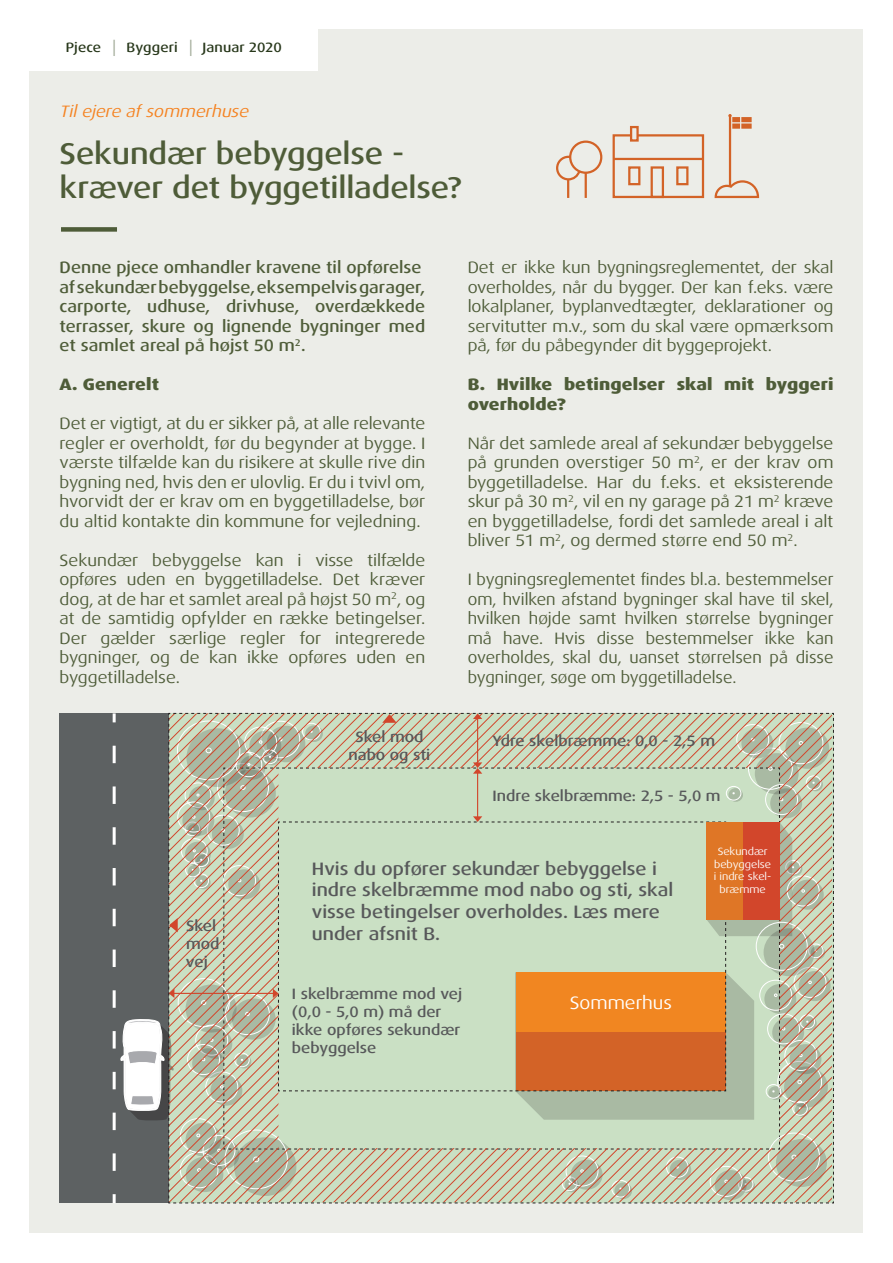
<style>
.page{position:relative;width:893px;height:1263px;background:#fff}
.page>*{position:absolute;margin:0;border:0;box-sizing:border-box;transform-origin:0 0}
.t1{font:500 30px/34.5px "Dax Wide";letter-spacing:-.005em;color:#4e5c38}
.t2{font:500 18px/21.6px "Dax Wide";color:#57585a}
.t3{font:18px "Dax Wide";color:#fff}
.t4{font:16.5px/19.5px "Dax Wide";color:#4e5c38;text-align:justify}
.t5{font:16.5px/19.5px "Dax Wide";color:#4e5c38;text-align:justify;scale:.96 1}
.t6{font:500 16.5px/19.5px "Dax Wide";color:#4e5c38}
.t7{font:800 16.5px/19.5px "Dax Wide";letter-spacing:.01em;color:#4e5c38}
.t8{font:italic 16.5px "Dax Wide";color:#f58220}
.t9{font:500 15px/18px "Dax Wide";color:#57585a}
.t10{font:500 13.5px "Dax Wide";letter-spacing:.01em;color:#28381b}
.t11{font:10.5px/12.6px "Dax Wide";color:#fff;text-align:center}
.s1{font-family:"Times New Roman";font-weight:400;color:#a0a996}
</style>
<div class="page">
<div style="left:30px;top:30px;width:833px;height:1203px;background:#ecede8"></div>
<div style="left:60px;top:713px;width:109px;height:490px;background:#5d6162"></div>
<svg style="left:113px;top:713px;width:721px;height:491px;background:#c1c0a3"></svg>
<svg style="left:612px;top:134px;width:93px;height:65px"></svg>
<hr style="left:614px;top:158px;width:89px;height:2px;background:#d36327">
<div style="left:651px;top:166px;width:13px;height:32px;border:2px solid #d36327"></div>
<div style="left:676px;top:166px;width:12px;height:19px;border:2px solid #d36327"></div>
<div style="left:628px;top:166px;width:12px;height:19px;border:2px solid #d36327"></div>
<div style="left:569px;top:141px;width:33px;height:33px;border:2px solid #d36327;border-radius:50%"></div>
<svg style="left:714px;top:179px;width:46px;height:20px"></svg>
<div style="left:630px;top:126px;width:9px;height:16px;border:2px solid #d36327"></div>
<svg style="left:728px;top:114px;width:24px;height:15px"></svg>
<hr style="left:729px;top:117px;width:2px;height:70px;background:#d36327">
<hr style="left:585px;top:173px;width:2px;height:25px;background:#d36327">
<svg style="left:556px;top:155px;width:26px;height:43px"></svg>
<div style="left:0;top:0;width:318px;height:71px;background:#fff"></div>
<div style="left:61px;top:227px;width:56px;height:5px;background:#4e5c38"></div>
<p class="t10" style="left:66px;top:40px;width:218px">Pjece <span class="s1">│</span> Byggeri <span class="s1">│</span> Januar 2020</p>
<p class="t8" style="left:60px;top:102px;width:194px">Til ejere af sommerhuse</p>
<h1 class="t1" style="left:60px;top:136px;width:404px">Sekundær bebyggelse - kræver det byggetilladelse?</h1>
<p class="t6" style="left:60px;top:258px;width:367px">Denne pjece omhandler kravene til opførelse af sekundær bebyggelse, eksempelvis garager, carporte, udhuse, drivhuse, overdækkede terrasser, skure og lignende bygninger med et samlet areal på højst 50 m<sup>2</sup>.</p>
<p class="t7" style="left:60px;top:375px;width:101px">A. Generelt</p>
<p class="t4" style="left:60px;top:414px;width:367px">Det er vigtigt, at du er sikker på, at alle relevante regler er overholdt, før du begynder at bygge. I værste tilfælde kan du risikere at skulle rive din bygning ned, hvis den er ulovlig. Er du i tvivl om, hvorvidt der er krav om en byggetilladelse, bør du altid kontakte din kommune for vejledning.</p>
<p class="t4" style="left:60px;top:550px;width:367px">Sekundær bebyggelse kan i visse tilfælde opføres uden en byggetilladelse. Det kræver dog, at de har et samlet areal på højst 50 m<sup>2</sup>, og at de samtidig opfylder en række betingelser.<br>Der gælder særlige regler for integrerede bygninger, og de kan ikke opføres uden en byggetilladelse.</p>
<p class="t9" style="left:349px;top:728px;width:83px;text-align:center">Skel mod nabo og sti</p>
<p class="t4" style="left:468px;top:258px;width:367px">Det er ikke kun bygningsreglementet, der skal overholdes, når du bygger. Der kan f.eks. være lokalplaner, byplanvedtægter, deklarationer og servitutter m.v., som du skal være opmærksom på, før du påbegynder dit byggeprojekt.</p>
<p class="t7" style="left:468px;top:375px;width:367px">B. Hvilke betingelser skal mit byggeri overholde?</p>
<p class="t4" style="left:468px;top:433px;width:367px">Når det samlede areal af sekundær bebyggelse på grunden overstiger 50 m<sup>2</sup>, er der krav om byggetilladelse. Har du f.eks. et eksisterende skur på 30 m<sup>2</sup>, vil en ny garage på 21 m<sup>2</sup> kræve en byggetilladelse, fordi det samlede areal i alt bliver 51 m<sup>2</sup>, og dermed større end 50 m<sup>2</sup>.</p>
<p class="t5" style="left:468px;top:570px;width:382px">I bygningsreglementet findes bl.a. bestemmelser om, hvilken afstand bygninger skal have til skel, hvilken højde samt hvilken størrelse bygninger må have. Hvis disse bestemmelser ikke kan overholdes, skal du, uanset størrelsen på disse bygninger, søge om byggetilladelse.</p>
<p class="t9" style="left:493px;top:732px;width:224px">Ydre skelbræmme: 0,0 - 2,5 m</p>
<p class="t9" style="left:493px;top:787px;width:229px">Indre skelbræmme: 2,5 - 5,0 m</p>
<p class="t9" style="left:186px;top:917px;width:35px">Skel mod vej</p>
<p class="t2" style="left:312px;top:858px;width:363px">Hvis du opfører sekundær bebyggelse i indre skelbræmme mod nabo og sti, skal visse betingelser overholdes. Læs mere under afsnit B.</p>
<p class="t9" style="left:292px;top:985px;width:172px">I skelbræmme mod vej (0,0 - 5,0 m) må der ikke opføres sekundær bebyggelse</p>
<p class="t3" style="left:570px;top:993px;width:104px">Sommerhus</p>
<p class="t11" style="left:714px;top:845px;width:59px">Sekundær bebyggelse i indre skel&shy;bræmme</p>
</div>
